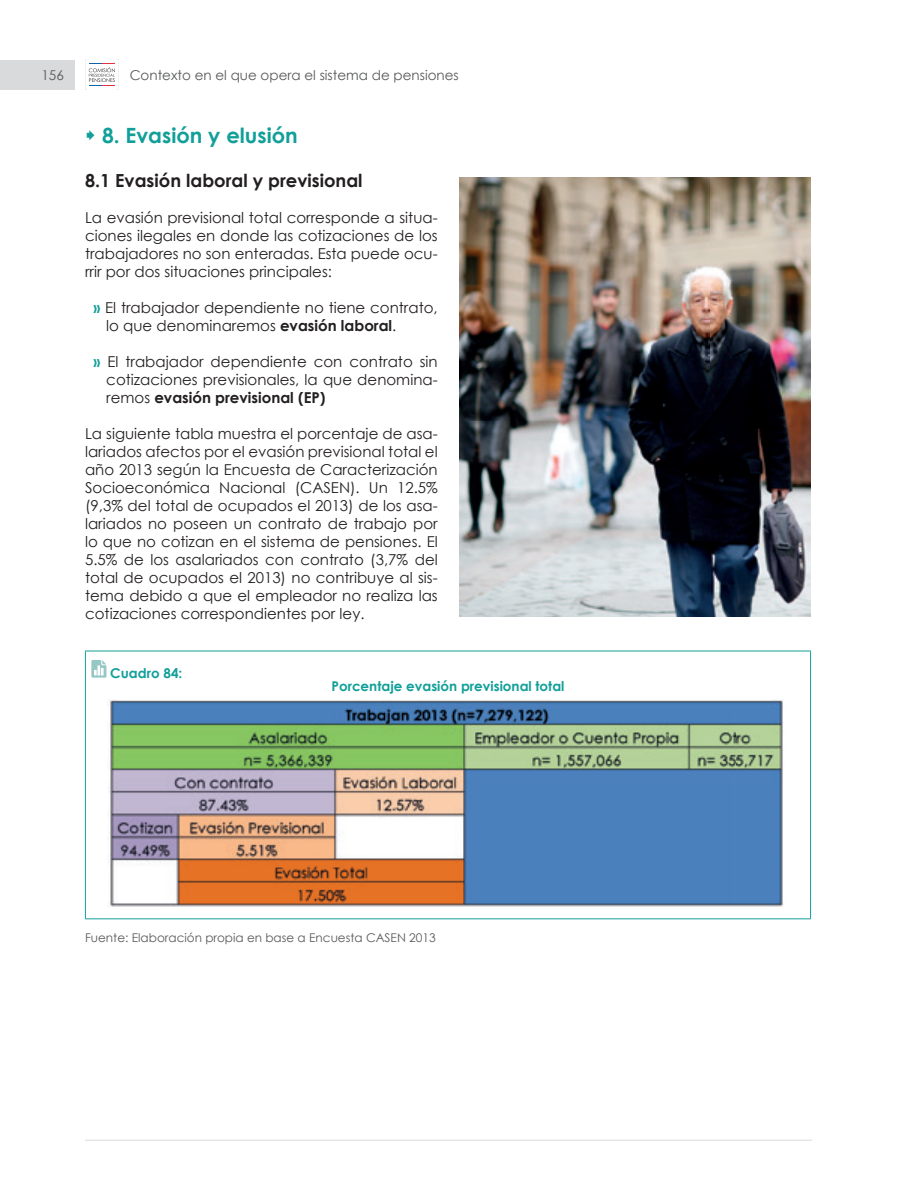
<style>
.page{position:relative;width:918px;height:1188px;background:#fff}
.page>*{position:absolute;margin:0;border:0;box-sizing:border-box;transform-origin:0 0}
.t1{font:700 21px "Century Gothic";color:#129f99}
.t2{font:700 18px "Century Gothic";color:#231f20}
.t3{font:15px/18px "Century Gothic";color:#231f20;text-align:justify}
.t4{font:13.5px "Century Gothic";color:#57585a}
.t5{font:700 13.5px "Century Gothic";color:#129f99}
.t6{font:12px "Century Gothic";color:#57585a}
.s1{font-weight:700;color:#129f99}
.s2{font-weight:700}
</style>
<div class="page">
<svg style="left:85px;top:60px;width:34px;height:29px"></svg>
<div style="left:0;top:60px;width:75px;height:29px;background:#d9dadc"></div>
<hr style="left:85px;top:1140px;width:727px;height:1px;background:#d9dadc">
<hr style="left:85px;top:651px;width:1px;height:251px;background:#129f99">
<hr style="left:85px;top:651px;width:726px;height:1px;background:#129f99">
<hr style="left:810px;top:651px;width:1px;height:251px;background:#129f99">
<svg style="left:85px;top:902px;width:1px;height:16px"></svg>
<svg style="left:810px;top:902px;width:1px;height:16px"></svg>
<hr style="left:85px;top:918px;width:726px;height:1px;background:#129f99">
<svg style="left:91px;top:660px;width:16px;height:18px"></svg>
<img style="left:108px;top:700px;width:676px;height:207px">
<img style="left:460px;top:177px;width:351px;height:440px">
<p class="t4" style="left:41px;top:67px;width:24px">156</p>
<p class="t4" style="left:130px;top:66px;width:331px">Contexto en el que opera el sistema de pensiones</p>
<h1 class="t1" style="left:102px;top:122px;width:197px">8. Evasión y elusión</h1>
<p class="t2" style="left:85px;top:169px;width:279px">8.1 Evasión laboral y previsional</p>
<p class="t3" style="left:85px;top:208px;width:354px">La evasión previsional total corresponde a situa&shy;ciones ilegales en donde las cotizaciones de los trabajadores no son enteradas. Esta puede ocu&shy;rrir por dos situaciones principales:</p>
<p class="t3" style="left:106px;top:298px;width:333px;text-indent:-13px"><span class="s1">»</span> El trabajador dependiente no tiene contrato, lo que denominaremos <span class="s2">evasión laboral</span>.</p>
<p class="t3" style="left:106px;top:352px;width:333px;text-indent:-13px"><span class="s1">»</span> El trabajador dependiente con contrato sin cotizaciones previsionales, la que denomina&shy;remos <span class="s2">evasión previsional (EP)</span></p>
<p class="t3" style="left:85px;top:424px;width:354px">La siguiente tabla muestra el porcentaje de asa&shy;lariados afectos por el evasión previsional total el año 2013 según la Encuesta de Caracterización Socioeconómica Nacional (CASEN). Un 12.5% (9,3% del total de ocupados el 2013) de los asa&shy;lariados no poseen un contrato de trabajo por lo que no cotizan en el sistema de pensiones. El 5.5% de los asalariados con contrato (3,7% del total de ocupados el 2013) no contribuye al sis&shy;tema debido a que el empleador no realiza las cotizaciones correspondientes por ley.</p>
<p class="t5" style="left:110px;top:664px;width:74px">Cuadro 84:</p>
<p class="t5" style="left:331px;top:677px;width:235px">Porcentaje evasión previsional total</p>
<p class="t6" style="left:85px;top:930px;width:352px">Fuente: Elaboración propia en base a Encuesta CASEN 2013</p>
</div>
